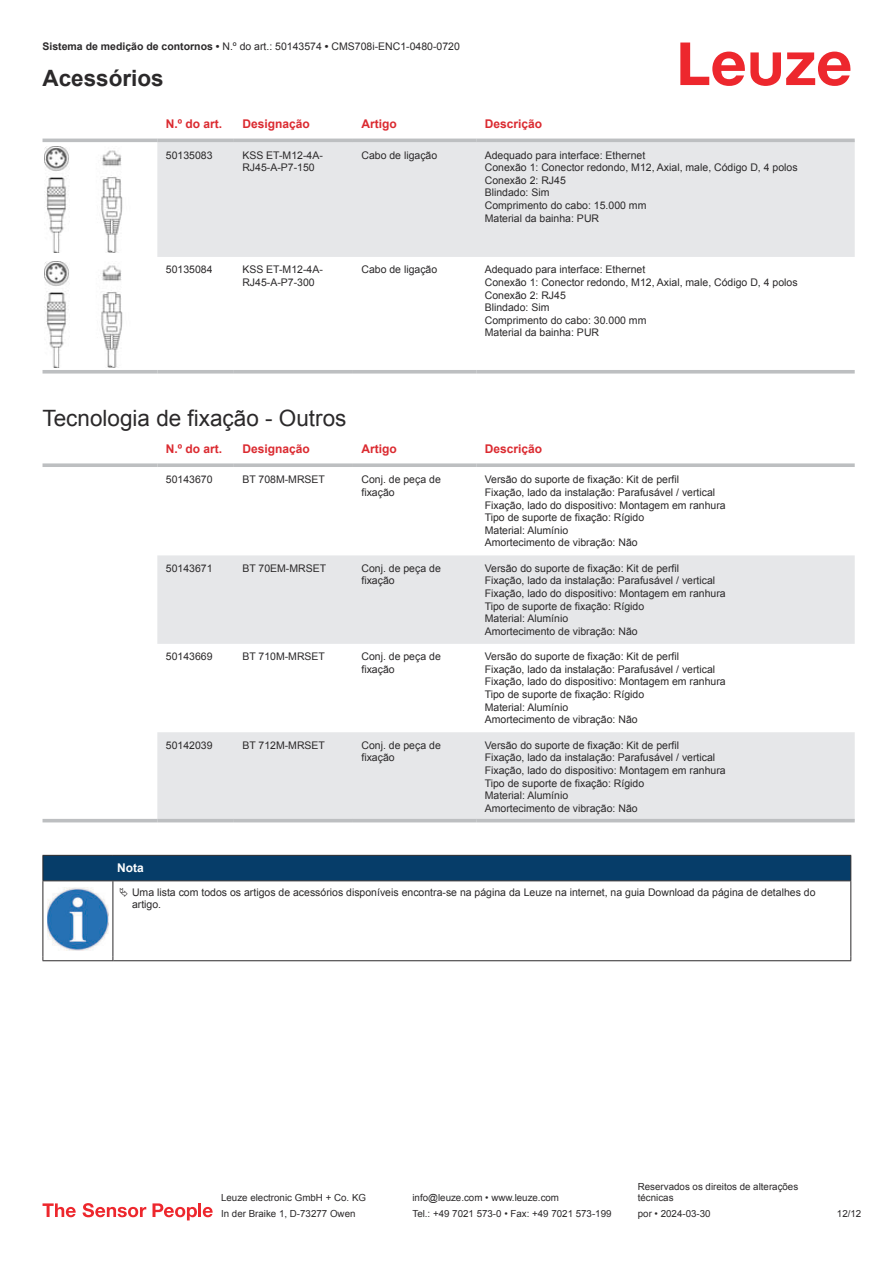
<style>
.page{position:relative;width:893px;height:1263px;background:#fff}
.page>*{position:absolute;margin:0;border:0;box-sizing:border-box;transform-origin:0 0}
.t1{font:22.5px "Arial";color:#2b292a}
.t2{font:700 22.5px "Arial";color:#2b292a}
.t3{font:700 12px "Arial";color:#db2a30}
.t4{font:700 12px "Arial";color:#fff}
.t5{font:10.5px/12.6px "Arial";color:#2b292a}
.t6{font:9.75px/11.7px "Arial";color:#2b292a}
.s1{font-weight:700}
</style>
<div class="page">
<svg style="left:680px;top:43px;width:170px;height:43px"></svg>
<svg style="left:43px;top:138px;width:812px;height:230px"></svg>
<div style="left:157px;top:142px;width:698px;height:115px;background:#e6e7e9"></div>
<hr style="left:43px;top:139px;width:114px;height:3px;background:#bdbfc1">
<hr style="left:157px;top:139px;width:77px;height:3px;background:#bdbfc1">
<hr style="left:234px;top:139px;width:119px;height:3px;background:#bdbfc1">
<hr style="left:353px;top:139px;width:123px;height:3px;background:#bdbfc1">
<hr style="left:476px;top:139px;width:379px;height:3px;background:#bdbfc1">
<svg style="left:43px;top:370px;width:114px;height:4px"></svg>
<svg style="left:157px;top:370px;width:77px;height:4px"></svg>
<svg style="left:234px;top:370px;width:119px;height:4px"></svg>
<svg style="left:353px;top:370px;width:123px;height:4px"></svg>
<svg style="left:476px;top:370px;width:379px;height:4px;fill:#bdbfc1"></svg>
<img style="left:45px;top:146px;width:93px;height:107px">
<img style="left:45px;top:261px;width:93px;height:106px">
<svg style="left:157px;top:555px;width:698px;height:264px;fill:#e6e7e9"></svg>
<svg style="left:43px;top:463px;width:114px;height:4px"></svg>
<svg style="left:157px;top:463px;width:77px;height:4px"></svg>
<svg style="left:234px;top:463px;width:119px;height:4px"></svg>
<svg style="left:353px;top:463px;width:123px;height:4px"></svg>
<svg style="left:476px;top:463px;width:379px;height:4px;fill:#bdbfc1"></svg>
<hr style="left:43px;top:819px;width:114px;height:3px;background:#bdbfc1">
<hr style="left:157px;top:819px;width:77px;height:3px;background:#bdbfc1">
<hr style="left:234px;top:819px;width:119px;height:3px;background:#bdbfc1">
<hr style="left:353px;top:819px;width:123px;height:3px;background:#bdbfc1">
<hr style="left:476px;top:819px;width:379px;height:3px;background:#bdbfc1">
<svg style="left:44px;top:881px;width:806px;height:79px"></svg>
<div style="left:43px;top:855px;width:808px;height:26px;background:#063d69"></div>
<hr style="left:113px;top:880px;width:738px;height:1px;background:#2b292a">
<hr style="left:43px;top:881px;width:1px;height:75px;background:#2b292a">
<hr style="left:113px;top:881px;width:1px;height:75px;background:#2b292a">
<hr style="left:850px;top:881px;width:1px;height:75px;background:#2b292a">
<hr style="left:43px;top:960px;width:70px;height:1px;background:#2b292a">
<hr style="left:113px;top:960px;width:738px;height:1px;background:#2b292a">
<img style="left:47px;top:887px;width:61px;height:63px">
<div style="left:115px;top:882px;width:734px;height:32px;background:#fff"></div>
<svg style="left:43px;top:1203px;width:33px;height:14px"></svg>
<svg style="left:83px;top:1203px;width:63px;height:14px"></svg>
<svg style="left:153px;top:1203px;width:44px;height:17px"></svg>
<hr style="left:198px;top:1203px;width:3px;height:14px;background:#ed272d">
<svg style="left:203px;top:1207px;width:10px;height:10px"></svg>
<p class="t5" style="left:43px;top:41px;width:419px"><span class="s1">Sistema de medição de contornos •</span> N.º do art.: 50143574 <span class="s1">•</span> CMS708i-ENC1-0480-0720</p>
<h1 class="t2" style="left:43px;top:70px;width:123px">Acessórios</h1>
<p class="t3" style="left:166px;top:119px;width:58px">N.º do art.</p>
<p class="t3" style="left:242px;top:119px;width:69px">Designação</p>
<p class="t3" style="left:361px;top:119px;width:37px">Artigo</p>
<p class="t3" style="left:485px;top:119px;width:59px">Descrição</p>
<p class="t5" style="left:166px;top:150px;width:48px">50135083</p>
<p class="t5" style="left:242px;top:150px;width:82px">KSS ET-M12-4A-<br>RJ45-A-P7-150</p>
<p class="t5" style="left:361px;top:150px;width:77px">Cabo de ligação</p>
<p class="t5" style="left:485px;top:150px;width:314px">Adequado para interface: Ethernet<br>Conexão 1: Conector redondo, M12, Axial, male, Código D, 4 polos<br>Conexão 2: RJ45<br>Blindado: Sim<br>Comprimento do cabo: 15.000 mm<br>Material da bainha: PUR</p>
<p class="t5" style="left:166px;top:264px;width:48px">50135084</p>
<p class="t5" style="left:242px;top:264px;width:82px">KSS ET-M12-4A-<br>RJ45-A-P7-300</p>
<p class="t5" style="left:361px;top:264px;width:77px">Cabo de ligação</p>
<p class="t5" style="left:485px;top:264px;width:314px">Adequado para interface: Ethernet<br>Conexão 1: Conector redondo, M12, Axial, male, Código D, 4 polos<br>Conexão 2: RJ45<br>Blindado: Sim<br>Comprimento do cabo: 30.000 mm<br>Material da bainha: PUR</p>
<h1 class="t1" style="left:43px;top:410px;width:305px">Tecnologia de fixação - Outros</h1>
<p class="t3" style="left:166px;top:444px;width:58px">N.º do art.</p>
<p class="t3" style="left:242px;top:444px;width:69px">Designação</p>
<p class="t3" style="left:361px;top:444px;width:37px">Artigo</p>
<p class="t3" style="left:485px;top:444px;width:59px">Descrição</p>
<p class="t5" style="left:166px;top:474px;width:48px">50143670</p>
<p class="t5" style="left:242px;top:474px;width:84px">BT 708M-MRSET</p>
<p class="t5" style="left:361px;top:474px;width:81px">Conj. de peça de fixação</p>
<p class="t5" style="left:485px;top:474px;width:243px">Versão do suporte de fixação: Kit de perfil<br>Fixação, lado da instalação: Parafusável / vertical Fixação, lado do dispositivo: Montagem em ranhura Tipo de suporte de fixação: Rígido<br>Material: Alumínio<br>Amortecimento de vibração: Não</p>
<p class="t5" style="left:166px;top:563px;width:48px">50143671</p>
<p class="t5" style="left:242px;top:563px;width:85px">BT 70EM-MRSET</p>
<p class="t5" style="left:361px;top:563px;width:81px">Conj. de peça de fixação</p>
<p class="t5" style="left:485px;top:563px;width:243px">Versão do suporte de fixação: Kit de perfil<br>Fixação, lado da instalação: Parafusável / vertical Fixação, lado do dispositivo: Montagem em ranhura Tipo de suporte de fixação: Rígido<br>Material: Alumínio<br>Amortecimento de vibração: Não</p>
<p class="t5" style="left:166px;top:651px;width:48px">50143669</p>
<p class="t5" style="left:242px;top:651px;width:84px">BT 710M-MRSET</p>
<p class="t5" style="left:361px;top:651px;width:81px">Conj. de peça de fixação</p>
<p class="t5" style="left:485px;top:651px;width:243px">Versão do suporte de fixação: Kit de perfil<br>Fixação, lado da instalação: Parafusável / vertical Fixação, lado do dispositivo: Montagem em ranhura Tipo de suporte de fixação: Rígido<br>Material: Alumínio<br>Amortecimento de vibração: Não</p>
<p class="t5" style="left:166px;top:740px;width:48px">50142039</p>
<p class="t5" style="left:242px;top:740px;width:84px">BT 712M-MRSET</p>
<p class="t5" style="left:361px;top:740px;width:81px">Conj. de peça de fixação</p>
<p class="t5" style="left:485px;top:740px;width:243px">Versão do suporte de fixação: Kit de perfil<br>Fixação, lado da instalação: Parafusável / vertical Fixação, lado do dispositivo: Montagem em ranhura Tipo de suporte de fixação: Rígido<br>Material: Alumínio<br>Amortecimento de vibração: Não</p>
<p class="t4" style="left:117px;top:863px;width:28px">Nota</p>
<p class="t5" style="left:132px;top:886px;width:685px">Uma lista com todos os artigos de acessórios disponíveis encontra-se na página da Leuze na internet, na guia Download da página de detalhes do artigo.</p>
<p class="t6" style="left:221px;top:1193px;width:146px">Leuze electronic GmbH + Co. KG</p>
<p class="t6" style="left:412px;top:1193px;width:148px">info@leuze.com • www.leuze.com</p>
<p class="t6" style="left:638px;top:1181px;width:162px">Reservados os direitos de alterações técnicas</p>
<p class="t6" style="left:221px;top:1209px;width:136px">In der Braike 1, D-73277 Owen</p>
<p class="t6" style="left:412px;top:1209px;width:201px">Tel.: +49 7021 573-0 • Fax: +49 7021 573-199</p>
<p class="t6" style="left:638px;top:1209px;width:74px">por • 2024-03-30</p>
<p class="t6" style="left:837px;top:1209px;width:26px">12 /12</p>
</div>
